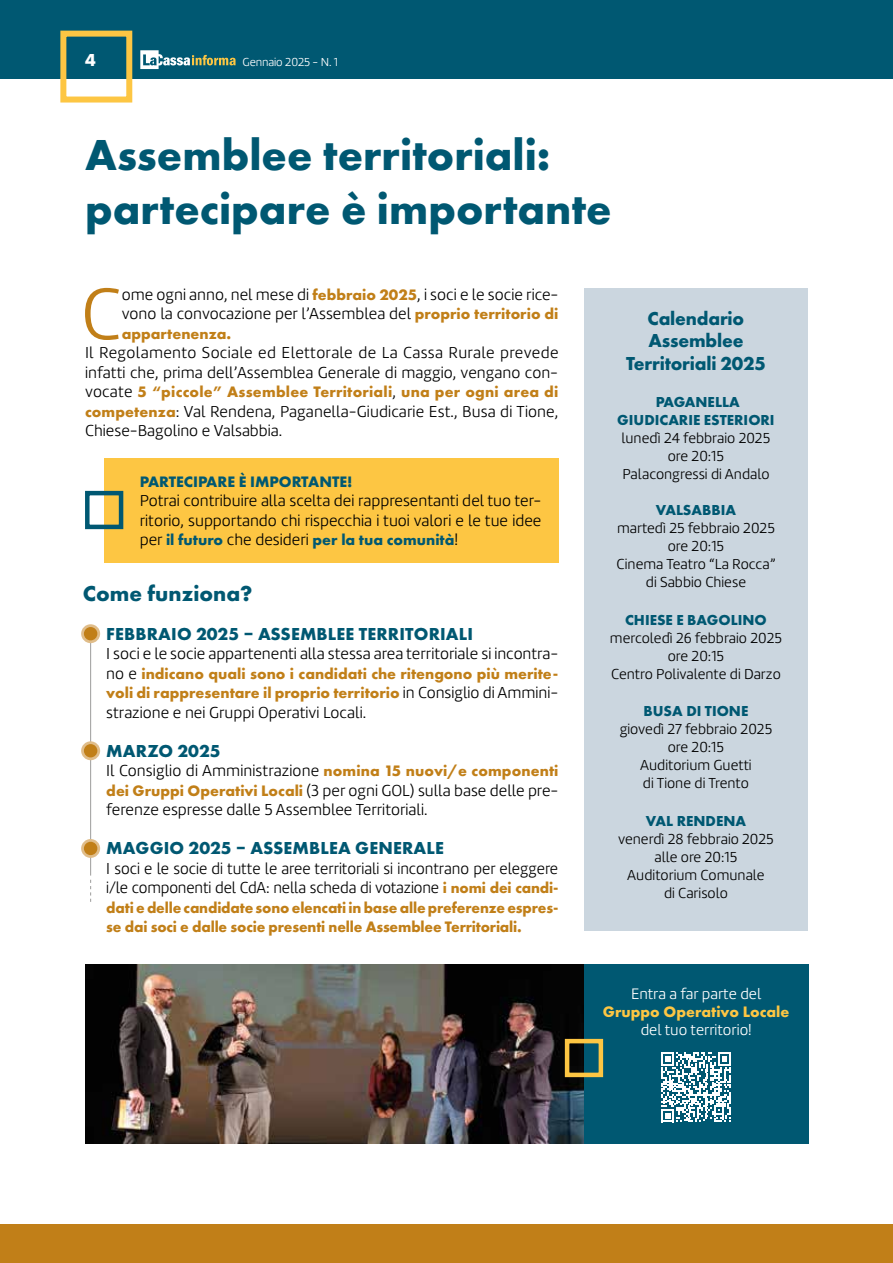
<style>
.page{position:relative;width:893px;height:1263px;background:#fff}
.page>*{position:absolute;margin:0;border:0;box-sizing:border-box;transform-origin:0 0}
.t1{font:300 74.85px "Marine";color:#c17f18}
.t2{font:700 45px/54px "Futura PT";color:#005872}
.t3{font:700 22.5px "Futura PT";color:#005872}
.t4{font:700 19.5px/22.5px "Futura PT";letter-spacing:-.01em;color:#005872;text-align:center}
.t5{font:700 18px "Futura PT";letter-spacing:.01em;color:#005872}
.t6{font:700 18px "Futura PT";color:#fff}
.t7{font:300 16.5px/19.5px "Marine";color:#000}
.t8{font:700 15.75px/19.5px "Futura PT";color:#c17f18}
.t9{font:700 15.75px "Futura PT";color:#005872}
.t10{font:300 15.75px "Marine";color:#fff}
.t11{font:700 15.75px "Futura PT";color:#fdc643}
.t12{font:300 15px/18px "Marine";color:#000;text-align:center}
.t13{font:700 15px/18px "Futura PT";color:#005872;text-align:center}
.t14{font:300 12px "Marine";letter-spacing:-.01em;color:#fff}
.s1{font-family:"Futura PT";font-weight:700;font-size:15.75px;color:#c17f18}
.s2{font-family:"Marine";font-weight:300;font-size:16.5px;color:#000}
</style>
<div class="page">
<div style="left:0;top:0;width:893px;height:78px;background:#005872"></div>
<svg style="left:140px;top:50px;width:96px;height:19px"></svg>
<div style="left:60px;top:31px;width:72px;height:72px;border:6px solid #fdc643"></div>
<div style="left:584px;top:288px;width:224px;height:643px;background:#cbd6df"></div>
<div style="left:0;top:1225px;width:893px;height:38px;background:#c17f18"></div>
<div style="left:104px;top:458px;width:454px;height:104px;background:#fdc643"></div>
<div style="left:85px;top:491px;width:38px;height:38px;border:4px solid #005872"></div>
<div style="left:558px;top:964px;width:251px;height:180px;background:#005872"></div>
<img style="left:85px;top:964px;width:499px;height:180px">
<svg style="left:661px;top:1052px;width:70px;height:70px"></svg>
<hr style="left:90px;top:635px;width:1px;height:240px;background:#9d9d9c">
<svg style="left:90px;top:880px;width:1px;height:22px"></svg>
<svg style="left:81px;top:624px;width:19px;height:19px"></svg>
<div style="left:84px;top:627px;width:13px;height:13px;background:#c17f18;border-radius:50%"></div>
<svg style="left:81px;top:741px;width:19px;height:19px"></svg>
<div style="left:84px;top:744px;width:13px;height:13px;background:#c17f18;border-radius:50%"></div>
<svg style="left:81px;top:839px;width:19px;height:19px"></svg>
<div style="left:84px;top:842px;width:13px;height:13px;background:#c17f18;border-radius:50%"></div>
<div style="left:565px;top:1039px;width:38px;height:38px;border:4px solid #fdc643"></div>
<p class="t6" style="left:85px;top:49px;width:12px">4</p>
<p class="t14" style="left:243px;top:54px;width:97px">Gennaio 2025 - N. 1</p>
<h2 class="t2" style="left:85px;top:127px;width:528px">Assemblee territoriali: partecipare è importante</h2>
<h1 class="t1" style="left:81px;top:268px;width:42px">C</h1>
<p class="t7" style="left:122px;top:285px;width:438px">ome ogni anno, nel mese di <span class="s1">febbraio 2025</span>, i soci e le socie rice&shy;vono la convocazione per l’Assemblea del <span class="s1">proprio territorio di</span></p>
<p class="t8" style="left:122px;top:324px;width:111px">appartenenza.</p>
<p class="t7" style="left:85px;top:343px;width:475px">Il Regolamento Sociale ed Elettorale de La Cassa Rurale prevede infatti che, prima dell’Assemblea Generale di maggio, vengano con-</p>
<p class="t8" style="left:85px;top:382px;width:475px"><span class="s2">vocate</span> 5 “piccole” Assemblee Territoriali<span class="s2">,</span> una per ogni area di</p>
<p class="t7" style="left:85px;top:402px;width:475px"><span class="s1">competenza</span>: Val Rendena, Paganella-Giudicarie Est., Busa di Tione,<br>Chiese-Bagolino e Valsabbia.</p>
<p class="t9" style="left:140px;top:471px;width:214px">PARTECIPARE È IMPORTANTE!</p>
<p class="t7" style="left:140px;top:491px;width:403px">Potrai contribuire alla scelta dei rappresentanti del tuo ter&shy;ritorio, supportando chi rispecchia i tuoi valori e le tue idee</p>
<p class="t9" style="left:140px;top:530px;width:320px"><span class="s2">per</span> il futuro <span class="s2">che desideri</span> per la tua comunità<span class="s2">!</span></p>
<h3 class="t3" style="left:83px;top:579px;width:171px">Come funziona?</h3>
<p class="t5" style="left:106px;top:622px;width:368px">FEBBRAIO 2025 – ASSEMBLEE TERRITORIALI</p>
<p class="t7" style="left:106px;top:644px;width:454px">I soci e le socie appartenenti alla stessa area territoriale si incontra-</p>
<p class="t8" style="left:106px;top:663px;width:454px"><span class="s2">no e</span> indicano quali sono i candidati che ritengono più merite&shy;voli di rappresentare il proprio territorio <span class="s2">in Consiglio di Ammini-</span></p>
<p class="t7" style="left:106px;top:702px;width:261px">strazione e nei Gruppi Operativi Locali.</p>
<p class="t5" style="left:106px;top:739px;width:116px">MARZO 2025</p>
<p class="t7" style="left:106px;top:761px;width:454px;text-align:justify">Il Consiglio di Amministrazione <span class="s1">nomina 15 nuovi/e componenti dei Gruppi Operativi Locali</span> (3 per ogni GOL) sulla base delle pre&shy;ferenze espresse dalle 5 Assemblee Territoriali.</p>
<p class="t5" style="left:106px;top:837px;width:339px">MAGGIO 2025 – ASSEMBLEA GENERALE</p>
<p class="t7" style="left:106px;top:858px;width:454px">I soci e le socie di tutte le aree territoriali si incontrano per eleggere i/le componenti del CdA: nella scheda di votazione <span class="s1">i nomi dei candi-</span></p>
<p class="t8" style="left:106px;top:897px;width:454px">dati e delle candidate sono elencati in base alle preferenze espres&shy;se dai soci e dalle socie presenti nelle Assemblee Territoriali.</p>
<p class="t4" style="left:626px;top:306px;width:141px">Calendario<br>Assemblee<br>Territoriali 2025</p>
<p class="t13" style="left:617px;top:393px;width:159px">PAGANELLA<br>GIUDICARIE ESTERIORI</p>
<p class="t12" style="left:622px;top:429px;width:150px">lunedì 24 febbraio 2025 ore 20:15<br>Palacongressi di Andalo</p>
<p class="t13" style="left:656px;top:501px;width:82px">VALSABBIA</p>
<p class="t12" style="left:617px;top:519px;width:160px">martedì 25 febbraio 2025 ore 20:15<br>Cinema Teatro “La Rocca” di Sabbio Chiese</p>
<p class="t13" style="left:625px;top:610px;width:143px">CHIESE E BAGOLINO</p>
<p class="t12" style="left:610px;top:629px;width:174px">mercoledì 26 febbraio 2025 ore 20:15<br>Centro Polivalente di Darzo</p>
<p class="t13" style="left:644px;top:702px;width:106px">BUSA DI TIONE</p>
<p class="t12" style="left:620px;top:720px;width:154px">giovedì 27 febbraio 2025 ore 20:15<br>Auditorium Guetti<br>di Tione di Trento</p>
<p class="t13" style="left:646px;top:811px;width:102px">VAL RENDENA</p>
<p class="t12" style="left:618px;top:830px;width:157px">venerdì 28 febbraio 2025 alle ore 20:15<br>Auditorium Comunale<br>di Carisolo</p>
<p class="t10" style="left:631px;top:984px;width:132px">Entra a far parte del</p>
<p class="t11" style="left:603px;top:1002px;width:188px">Gruppo Operativo Locale</p>
<p class="t10" style="left:641px;top:1020px;width:112px">del tuo territorio!</p>
</div>
